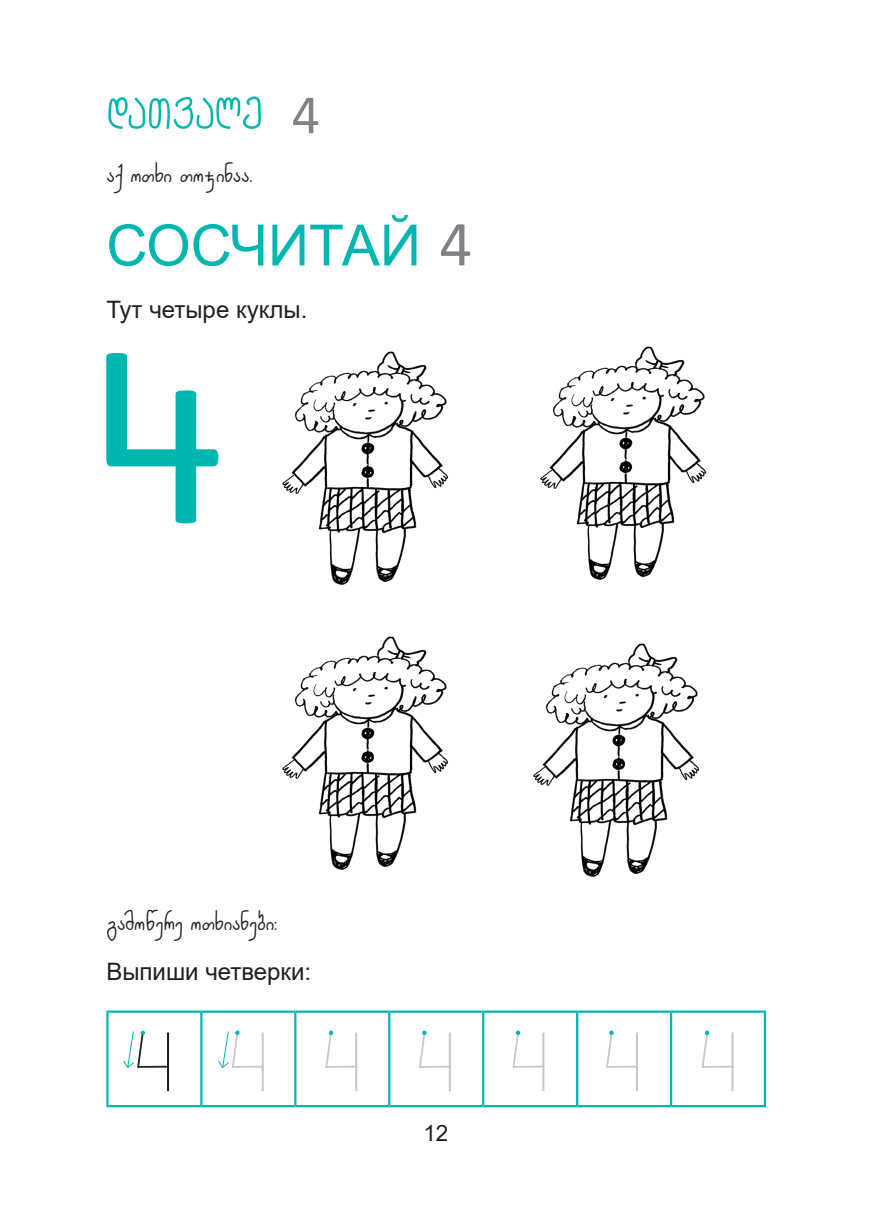
<style>
.page{position:relative;width:872px;height:1212px;background:#fff}
.page>*{position:absolute;margin:0;border:0;box-sizing:border-box;transform-origin:0 0}
.t1{font:98.4px "Bakur";letter-spacing:.565em;color:#c7c8ca}
.t2{font:57px "Arial";color:#00b6b0}
.t3{font:57px "Wimpy Kid CAPS";color:#00b6b0}
.t4{font:27px "Wimpy Kid";color:#231f20}
.t5{font:24px "Arial";color:#231f20}
.t6{font:22.5px "Arial";color:#231f20}
.s1{font-family:"Calibri";font-size:55.5px;color:#808285}
.s2{font-family:"Calibri";font-size:64.5px;color:#808285}
.s3{color:#231f20}
</style>
<div class="page">
<hr style="left:106px;top:1010px;width:95px;height:3px;background:#00b6b0">
<hr style="left:106px;top:1013px;width:3px;height:92px;background:#00b6b0">
<hr style="left:201px;top:1010px;width:94px;height:3px;background:#00b6b0">
<hr style="left:200px;top:1013px;width:2px;height:92px;background:#00b6b0">
<hr style="left:295px;top:1010px;width:94px;height:3px;background:#00b6b0">
<hr style="left:294px;top:1013px;width:2px;height:92px;background:#00b6b0">
<hr style="left:389px;top:1010px;width:94px;height:3px;background:#00b6b0">
<hr style="left:388px;top:1013px;width:2px;height:92px;background:#00b6b0">
<hr style="left:483px;top:1010px;width:94px;height:3px;background:#00b6b0">
<hr style="left:482px;top:1013px;width:2px;height:92px;background:#00b6b0">
<hr style="left:577px;top:1010px;width:94px;height:3px;background:#00b6b0">
<hr style="left:576px;top:1013px;width:2px;height:92px;background:#00b6b0">
<hr style="left:671px;top:1010px;width:95px;height:3px;background:#00b6b0">
<hr style="left:670px;top:1013px;width:2px;height:92px;background:#00b6b0">
<hr style="left:764px;top:1013px;width:2px;height:92px;background:#00b6b0">
<hr style="left:106px;top:1105px;width:95px;height:2px;background:#00b6b0">
<hr style="left:201px;top:1105px;width:94px;height:2px;background:#00b6b0">
<hr style="left:295px;top:1105px;width:94px;height:2px;background:#00b6b0">
<hr style="left:389px;top:1105px;width:94px;height:2px;background:#00b6b0">
<hr style="left:483px;top:1105px;width:94px;height:2px;background:#00b6b0">
<hr style="left:577px;top:1105px;width:94px;height:2px;background:#00b6b0">
<hr style="left:671px;top:1105px;width:95px;height:2px;background:#00b6b0">
<svg style="left:106px;top:353px;width:112px;height:170px"></svg>
<img style="left:540px;top:346px;width:167px;height:234px">
<img style="left:533px;top:643px;width:167px;height:234px">
<img style="left:282px;top:636px;width:167px;height:234px">
<img style="left:282px;top:351px;width:167px;height:234px">
<svg style="left:141px;top:1030px;width:4px;height:5px"></svg>
<svg style="left:329px;top:1030px;width:4px;height:5px"></svg>
<svg style="left:609px;top:1030px;width:4px;height:5px"></svg>
<svg style="left:516px;top:1030px;width:4px;height:5px"></svg>
<svg style="left:422px;top:1030px;width:4px;height:5px"></svg>
<svg style="left:705px;top:1030px;width:4px;height:5px"></svg>
<svg style="left:123px;top:1031px;width:11px;height:37px"></svg>
<svg style="left:218px;top:1030px;width:22px;height:38px"></svg>
<p class="t3" style="left:106px;top:95px;width:215px">daTvale <span class="s1">4</span></p>
<p class="t4" style="left:106px;top:160px;width:148px">AQ OTXI TOJINAA.</p>
<p class="t2" style="left:106px;top:206px;width:367px">СОСЧИТАЙ <span class="s2">4</span></p>
<p class="t5" style="left:106px;top:293px;width:203px">Тут четыре куклы.</p>
<p class="t4" style="left:106px;top:908px;width:172px">GAMOWERE OTXIANEBI:</p>
<p class="t5" style="left:106px;top:955px;width:206px">Выпиши четверки:</p>
<p class="t1" style="left:134px;top:1027px;width:604px"><span class="s3">4</span>444444</p>
<p class="t6" style="left:423px;top:1118px;width:27px">12</p>
</div>
